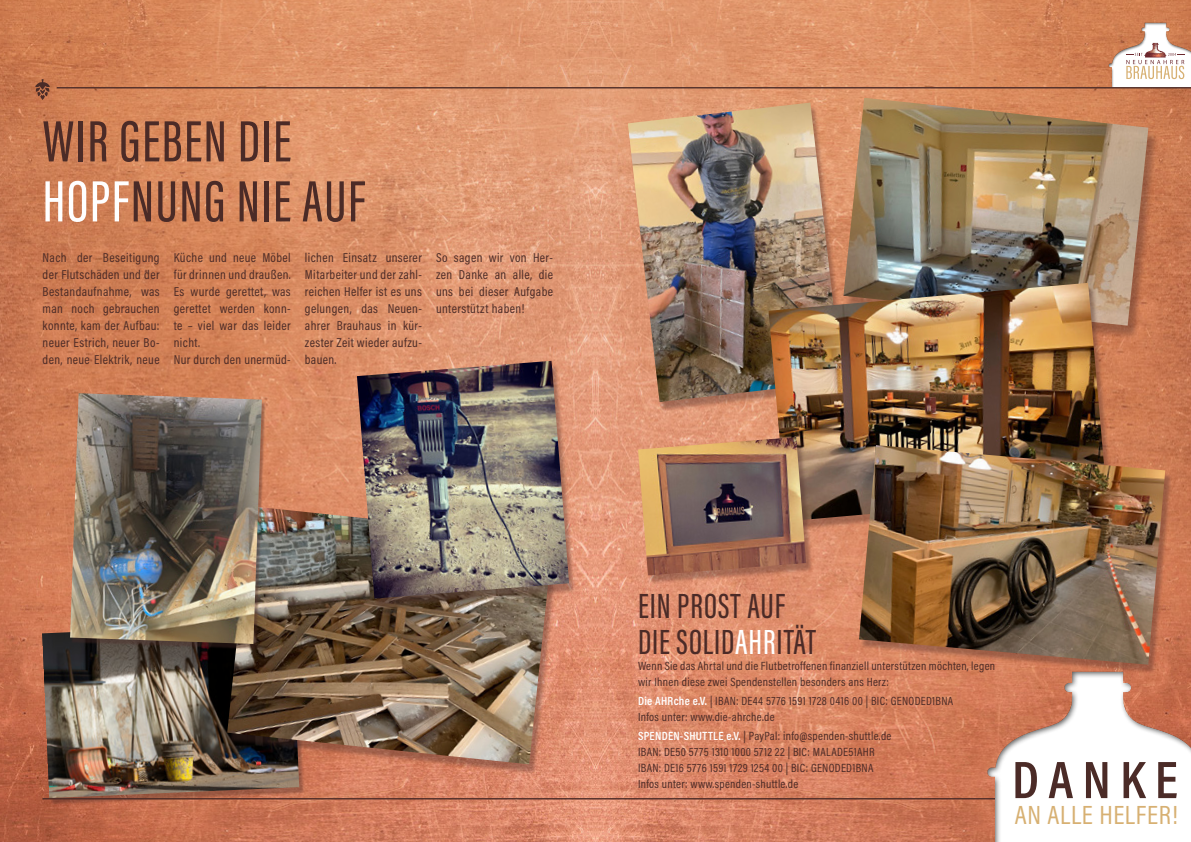
<style>
.page{position:relative;width:1191px;height:842px;background:#fff}
.page>*{position:absolute;margin:0;border:0;box-sizing:border-box;transform-origin:0 0}
.t1{font:500 60px/60px "Acumin Pro Extra Cond";letter-spacing:.025em;color:#4b2b27}
.t2{font:600 53.2px "Acumin Pro Cond";letter-spacing:.18em;color:#4b2b27}
.t3{font:500 36px/36px "Acumin Pro Extra Cond";letter-spacing:.025em;color:#4b2b27}
.t4{font:26.6px "Acumin Pro Cond";letter-spacing:.025em;color:#d7b072}
.t5{font:13px/17px "Acumin Pro Cond";letter-spacing:.03em;color:#4b2b27;text-align:justify}
.t6{font:12px/16px "Acumin Pro Cond";letter-spacing:.025em;color:#4b2b27}
.s1{color:#fff}
.s2{font-weight:600;color:#fff}
</style>
<div class="page">
<img style="left:0;top:0;width:1191px;height:842px">
<div style="left:42px;top:625px;width:263px;height:181px;background:#4b2b27;opacity:.4"></div>
<img style="left:42px;top:622px;width:257px;height:176px">
<div style="left:628px;top:105px;width:221px;height:307px;background:#4b2b27;opacity:.4"></div>
<img style="left:628px;top:103px;width:214px;height:299px">
<div style="left:1095px;top:14px;width:96px;height:76px;background:#000;opacity:.65"></div>
<svg style="left:1107px;top:23px;width:84px;height:64px"></svg>
<svg style="left:35px;top:79px;width:15px;height:21px"></svg>
<hr style="left:57px;top:87px;width:1134px;height:1px;background:#4b2b27">
<hr style="left:43px;top:798px;width:1105px;height:1px;background:#4b2b27">
<div style="left:973px;top:662px;width:218px;height:180px;background:#000;opacity:.65"></div>
<div style="left:843px;top:101px;width:316px;height:239px;background:#4b2b27;opacity:.4"></div>
<img style="left:843px;top:98px;width:305px;height:228px">
<img style="left:768px;top:283px;width:338px;height:238px">
<div style="left:859px;top:448px;width:313px;height:227px;background:#4b2b27;opacity:.4"></div>
<img style="left:859px;top:445px;width:306px;height:220px">
<div style="left:228px;top:510px;width:332px;height:264px;background:#4b2b27;opacity:.4"></div>
<img style="left:227px;top:506px;width:326px;height:258px">
<div style="left:358px;top:365px;width:219px;height:244px;background:#4b2b27;opacity:.4"></div>
<img style="left:357px;top:361px;width:212px;height:238px">
<div style="left:638px;top:440px;width:175px;height:145px;background:#4b2b27;opacity:.4"></div>
<img style="left:638px;top:437px;width:168px;height:138px">
<div style="left:70px;top:395px;width:195px;height:254px;background:#4b2b27;opacity:.4"></div>
<img style="left:70px;top:393px;width:192px;height:251px">
<h1 class="t1" style="left:43px;top:111px;width:324px">WIR GEBEN DIE<br><span class="s1">HOPF</span>NUNG NIE AUF</h1>
<p class="t5" style="left:43px;top:249px;width:118px">Nach der Beseitigung der Flutschäden und der Bestandaufnahme, was man noch gebrauchen konnte, kam der Aufbau: neuer Estrich, neuer Bo&shy;den, neue Elektrik, neue</p>
<p class="t5" style="left:174px;top:249px;width:118px;text-align:left">Küche und neue Möbel für drinnen und draußen.<br>Es wurde gerettet, was gerettet werden konn&shy;te – viel war das leider nicht.<br>Nur durch den unermüd-</p>
<p class="t5" style="left:305px;top:249px;width:118px">lichen Einsatz unserer Mitarbeiter und der zahl&shy;reichen Helfer ist es uns gelungen, das Neuen&shy;ahrer Brauhaus in kür&shy;zester Zeit wieder aufzu&shy;bauen.</p>
<p class="t5" style="left:436px;top:249px;width:118px">So sagen wir von Her&shy;zen Danke an alle, die uns bei dieser Aufgabe unterstützt haben!</p>
<h3 class="t3" style="left:638px;top:588px;width:179px">EIN PROST AUF<br>DIE SOLID<span class="s1">AHR</span>ITÄT</h3>
<p class="t6" style="left:638px;top:658px;width:359px">Wenn Sie das Ahrtal und die Flutbetroffenen finanziell unterstützen möchten, legen wir Ihnen diese zwei Spendenstellen besonders ans Herz:</p>
<p class="t6" style="left:638px;top:693px;width:317px"><span class="s2">Die AHRche e.V.</span> | IBAN: DE44 5776 1591 1728 0416 00 | BIC: GENODED1BNA<br>Infos unter: www.die-ahrche.de</p>
<p class="t6" style="left:638px;top:728px;width:255px"><span class="s2">SPENDEN-SHUTTLE e.V.</span> | PayPal: info@spenden-shuttle.de IBAN: DE50 5775 1310 1000 5712 22 | BIC: MALADE51AHR IBAN: DE16 5776 1591 1729 1254 00 | BIC: GENODED1BNA Infos unter: www.spenden-shuttle.de</p>
<h2 class="t2" style="left:1012px;top:745px;width:167px">DANKE</h2>
<h3 class="t4" style="left:1015px;top:797px;width:164px">AN ALLE HELFER!</h3>
</div>
